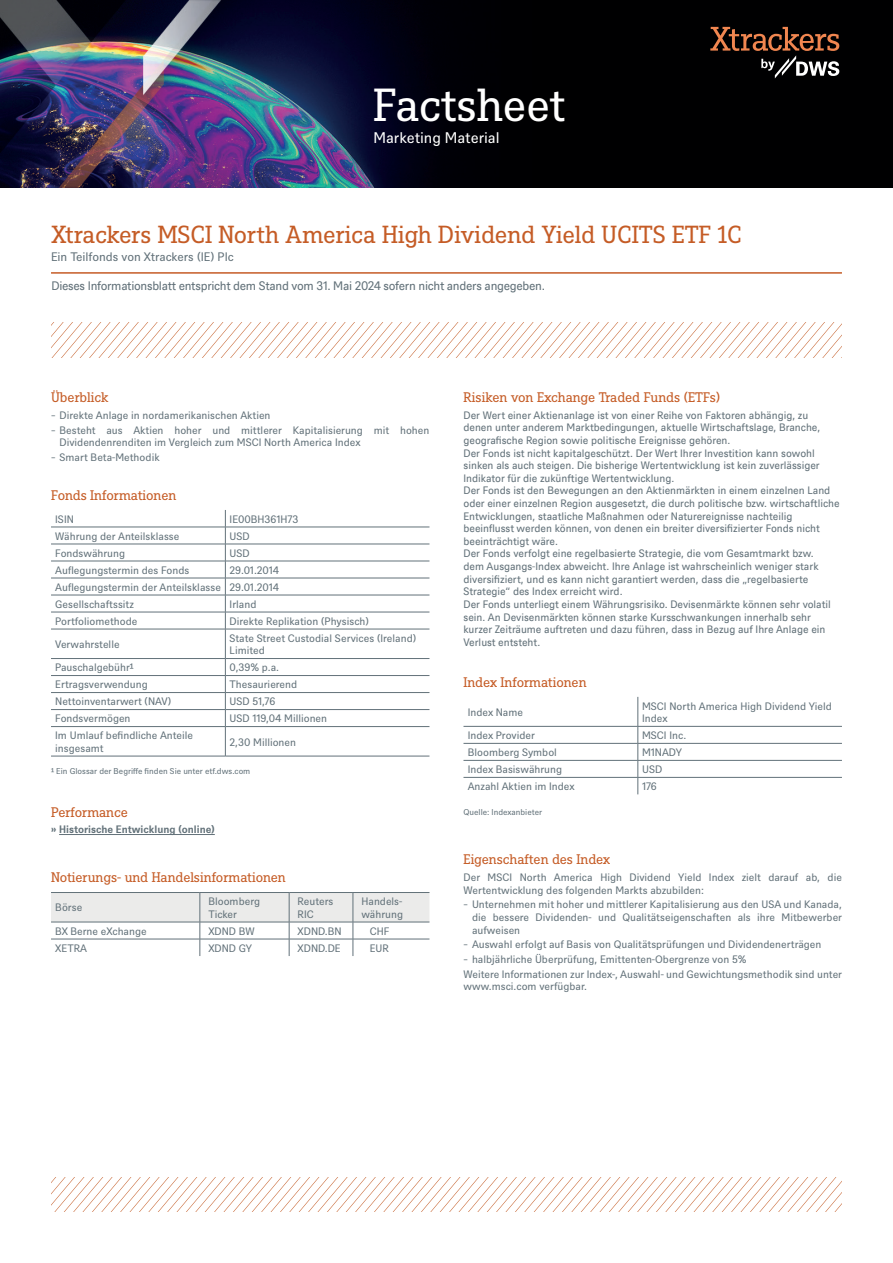
<style>
.page{position:relative;width:893px;height:1263px;background:#fff}
.page>*{position:absolute;margin:0;border:0;box-sizing:border-box;transform-origin:0 0}
.t1{font:45px "DWS Slab";letter-spacing:-.01em;color:#fff}
.t2{font:24px "DWS Slab";color:#c55c26}
.t3{font:15px "DWS Sans";color:#fff}
.t4{font:13.5px "DWS Slab";letter-spacing:-.01em;color:#c55c26}
.t5{font:12px "DWS Sans TT";letter-spacing:-.025em;color:#627179}
.t6{font:12px "DWS Sans";color:#627179}
.t7{font:10.5px/12.6px "DWS Sans";color:#627179}
.t8{font:10.5px/12.6px "DWS Sans TT";letter-spacing:-.005em;color:#627179}
.t9{font:700 10.5px "DWS Sans";color:#627179}
.t10{font:8.25px "DWS Sans";color:#627179}
</style>
<div class="page">
<hr style="left:59px;top:834px;width:156px;height:1px;background:#627179">
<hr style="left:51px;top:527px;width:174px;height:1px;background:#627179">
<hr style="left:225px;top:527px;width:204px;height:1px;background:#627179">
<hr style="left:51px;top:544px;width:174px;height:1px;background:#627179">
<hr style="left:225px;top:544px;width:204px;height:1px;background:#627179">
<hr style="left:51px;top:561px;width:174px;height:1px;background:#627179">
<hr style="left:225px;top:561px;width:204px;height:1px;background:#627179">
<hr style="left:51px;top:578px;width:174px;height:1px;background:#627179">
<hr style="left:225px;top:578px;width:204px;height:1px;background:#627179">
<hr style="left:51px;top:595px;width:174px;height:1px;background:#627179">
<hr style="left:225px;top:595px;width:204px;height:1px;background:#627179">
<hr style="left:51px;top:612px;width:174px;height:1px;background:#627179">
<hr style="left:225px;top:612px;width:204px;height:1px;background:#627179">
<hr style="left:51px;top:629px;width:174px;height:1px;background:#627179">
<hr style="left:225px;top:629px;width:204px;height:1px;background:#627179">
<hr style="left:51px;top:658px;width:174px;height:1px;background:#627179">
<hr style="left:225px;top:658px;width:204px;height:1px;background:#627179">
<hr style="left:51px;top:675px;width:174px;height:1px;background:#627179">
<hr style="left:225px;top:675px;width:204px;height:1px;background:#627179">
<hr style="left:51px;top:692px;width:174px;height:1px;background:#627179">
<hr style="left:51px;top:709px;width:174px;height:1px;background:#627179">
<hr style="left:51px;top:726px;width:174px;height:1px;background:#627179">
<hr style="left:51px;top:756px;width:174px;height:1px;background:#627179">
<hr style="left:225px;top:692px;width:204px;height:1px;background:#627179">
<hr style="left:225px;top:709px;width:204px;height:1px;background:#627179">
<hr style="left:225px;top:726px;width:204px;height:1px;background:#627179">
<hr style="left:225px;top:756px;width:204px;height:1px;background:#627179">
<svg style="left:225px;top:510px;width:1px;height:246px"></svg>
<svg style="left:51px;top:892px;width:378px;height:64px"></svg>
<hr style="left:463px;top:726px;width:175px;height:1px;background:#627179">
<hr style="left:638px;top:726px;width:204px;height:1px;background:#627179">
<hr style="left:463px;top:743px;width:175px;height:1px;background:#627179">
<hr style="left:638px;top:743px;width:204px;height:1px;background:#627179">
<hr style="left:463px;top:760px;width:175px;height:1px;background:#627179">
<hr style="left:638px;top:760px;width:204px;height:1px;background:#627179">
<hr style="left:463px;top:777px;width:175px;height:1px;background:#627179">
<hr style="left:638px;top:777px;width:204px;height:1px;background:#627179">
<svg style="left:638px;top:697px;width:1px;height:97px"></svg>
<hr style="left:51px;top:272px;width:791px;height:2px;background:#c55c26">
<svg style="left:52px;top:322px;width:790px;height:35px"></svg>
<img style="left:0;top:0;width:893px;height:188px">
<svg style="left:710px;top:27px;width:129px;height:51px;background:#3a2921"></svg>
<svg style="left:51px;top:1177px;width:791px;height:35px"></svg>
<h1 class="t1" style="left:373px;top:74px;width:193px">Factsheet</h1>
<h3 class="t3" style="left:373px;top:127px;width:128px">Marketing Material</h3>
<h2 class="t2" style="left:51px;top:218px;width:692px">Xtrackers MSCI North America High Dividend Yield UCITS ETF 1C</h2>
<p class="t6" style="left:51px;top:249px;width:184px">Ein Teilfonds von Xtrackers (IE) Plc</p>
<p class="t5" style="left:51px;top:278px;width:495px">Dieses Informationsblatt entspricht dem Stand vom 31. Mai 2024 sofern nicht anders angegeben.</p>
<p class="t4" style="left:51px;top:388px;width:59px">Überblick</p>
<p class="t7" style="left:51px;top:407px;width:380px;line-height:14.7px">̵ Direkte Anlage in nordamerikanischen Aktien<br>̵ Besteht aus Aktien hoher und mittlerer Kapitalisierung mit hohen</p>
<p class="t7" style="left:51px;top:434px;width:311px;line-height:14.7px;text-indent:9px">Dividendenrenditen im Vergleich zum MSCI North America Index ̵ Smart Beta-Methodik</p>
<p class="t4" style="left:51px;top:486px;width:127px">Fonds Informationen</p>
<p class="t7" style="left:55px;top:512px;width:20px">ISIN</p>
<p class="t7" style="left:230px;top:512px;width:70px">IE00BH361H73</p>
<p class="t7" style="left:55px;top:529px;width:126px">Währung der Anteilsklasse</p>
<p class="t7" style="left:230px;top:529px;width:22px">USD</p>
<p class="t7" style="left:55px;top:546px;width:71px">Fondswährung</p>
<p class="t7" style="left:230px;top:546px;width:22px">USD</p>
<p class="t7" style="left:55px;top:563px;width:136px">Auflegungstermin des Fonds</p>
<p class="t7" style="left:55px;top:561px;width:225px;line-height:17px;text-align:justify;text-indent:174px">29.01.2014<br>Auflegungstermin der Anteilsklasse 29.01.2014<br>Gesellschaftssitz</p>
<p class="t7" style="left:230px;top:597px;width:28px">Irland</p>
<p class="t7" style="left:55px;top:614px;width:84px">Portfoliomethode</p>
<p class="t7" style="left:230px;top:614px;width:141px">Direkte Replikation (Physisch)</p>
<p class="t7" style="left:55px;top:637px;width:66px">Verwahrstelle</p>
<p class="t7" style="left:230px;top:631px;width:188px">State Street Custodial Services (Ireland)<br>Limited</p>
<p class="t7" style="left:55px;top:660px;width:80px">Pauschalgebühr¹</p>
<p class="t7" style="left:230px;top:660px;width:51px">0,39% p.a.</p>
<p class="t7" style="left:55px;top:677px;width:94px">Ertragsverwendung</p>
<p class="t7" style="left:230px;top:677px;width:69px">Thesaurierend</p>
<p class="t7" style="left:55px;top:694px;width:117px">Nettoinventarwert (NAV)</p>
<p class="t7" style="left:230px;top:694px;width:47px">USD 51,76</p>
<p class="t7" style="left:55px;top:711px;width:77px">Fondsvermögen</p>
<p class="t7" style="left:230px;top:711px;width:99px">USD 119,04 Millionen</p>
<p class="t7" style="left:55px;top:728px;width:139px">Im Umlauf befindliche Anteile insgesamt</p>
<p class="t7" style="left:230px;top:735px;width:68px">2,30 Millionen</p>
<p class="t10" style="left:51px;top:766px;width:201px">¹ Ein Glossar der Begriffe finden Sie unter etf.dws.com</p>
<p class="t4" style="left:51px;top:803px;width:78px">Performance</p>
<p class="t9" style="left:51px;top:822px;width:165px">» Historische Entwicklung (online)</p>
<p class="t4" style="left:51px;top:868px;width:236px">Notierungs- und Handelsinformationen</p>
<p class="t7" style="left:55px;top:901px;width:29px">Börse</p>
<p class="t7" style="left:208px;top:894px;width:53px">Bloomberg<br>Ticker</p>
<p class="t7" style="left:298px;top:894px;width:37px">Reuters<br>RIC</p>
<p class="t7" style="left:361px;top:894px;width:43px">Handels&shy;währung</p>
<p class="t7" style="left:55px;top:924px;width:93px">BX Berne eXchange</p>
<p class="t7" style="left:208px;top:924px;width:48px">XDND BW</p>
<p class="t7" style="left:298px;top:924px;width:45px">XDND.BN</p>
<p class="t7" style="left:370px;top:924px;width:21px">CHF</p>
<p class="t7" style="left:55px;top:941px;width:33px">XETRA</p>
<p class="t7" style="left:208px;top:941px;width:45px">XDND GY</p>
<p class="t7" style="left:298px;top:941px;width:44px">XDND.DE</p>
<p class="t7" style="left:370px;top:941px;width:20px">EUR</p>
<p class="t4" style="left:463px;top:388px;width:258px">Risiken von Exchange Traded Funds (ETFs)</p>
<p class="t8" style="left:463px;top:408px;width:378px">Der Wert einer Aktienanlage ist von einer Reihe von Faktoren abhängig, zu denen unter anderem Marktbedingungen, aktuelle Wirtschaftslage, Branche, geografische Region sowie politische Ereignisse gehören.<br>Der Fonds ist nicht kapitalgeschützt. Der Wert Ihrer Investition kann sowohl sinken als auch steigen. Die bisherige Wertentwicklung ist kein zuverlässiger Indikator für die zukünftige Wertentwicklung.<br>Der Fonds ist den Bewegungen an den Aktienmärkten in einem einzelnen Land oder einer einzelnen Region ausgesetzt, die durch politische bzw. wirtschaftliche Entwicklungen, staatliche Maßnahmen oder Naturereignisse nachteilig beeinflusst werden können, von denen ein breiter diversifizierter Fonds nicht beeinträchtigt wäre.<br>Der Fonds verfolgt eine regelbasierte Strategie, die vom Gesamtmarkt bzw.<br>dem Ausgangs-Index abweicht. Ihre Anlage ist wahrscheinlich weniger stark diversifiziert, und es kann nicht garantiert werden, dass die „regelbasierte Strategie“ des Index erreicht wird.<br>Der Fonds unterliegt einem Währungsrisiko. Devisenmärkte können sehr volatil sein. An Devisenmärkten können starke Kursschwankungen innerhalb sehr kurzer Zeiträume auftreten und dazu führen, dass in Bezug auf Ihre Anlage ein Verlust entsteht.</p>
<p class="t4" style="left:463px;top:673px;width:125px">Index Informationen</p>
<p class="t7" style="left:468px;top:705px;width:57px">Index Name</p>
<p class="t7" style="left:642px;top:699px;width:191px">MSCI North America High Dividend Yield<br>Index</p>
<p class="t7" style="left:468px;top:728px;width:69px">Index Provider</p>
<p class="t7" style="left:642px;top:728px;width:46px">MSCI Inc.</p>
<p class="t7" style="left:468px;top:745px;width:91px">Bloomberg Symbol</p>
<p class="t7" style="left:642px;top:745px;width:41px">M1NADY</p>
<p class="t7" style="left:468px;top:762px;width:96px">Index Basiswährung</p>
<p class="t7" style="left:642px;top:762px;width:22px">USD</p>
<p class="t7" style="left:468px;top:779px;width:108px">Anzahl Aktien im Index</p>
<p class="t7" style="left:642px;top:779px;width:16px">176</p>
<p class="t10" style="left:463px;top:806px;width:80px">Quelle: Indexanbieter</p>
<p class="t4" style="left:463px;top:850px;width:148px">Eigenschaften des Index</p>
<p class="t7" style="left:463px;top:870px;width:380px">Der MSCI North America High Dividend Yield Index zielt darauf ab, die<br>Wertentwicklung des folgenden Markts abzubilden:</p>
<p class="t7" style="left:472px;top:898px;width:372px;text-align:justify;text-indent:-9px">̵ Unternehmen mit hoher und mittlerer Kapitalisierung aus den USA und Kanada, die bessere Dividenden- und Qualitätseigenschaften als ihre Mitbewerber aufweisen</p>
<p class="t7" style="left:463px;top:936px;width:380px;line-height:14.7px">̵ Auswahl erfolgt auf Basis von Qualitätsprüfungen und Dividendenerträgen<br>̵ halbjährliche Überprüfung, Emittenten-Obergrenze von 5%<br>Weitere Informationen zur Index-, Auswahl- und Gewichtungsmethodik sind unter</p>
<p class="t7" style="left:463px;top:980px;width:125px">www.msci.com verfügbar.</p>
</div>
